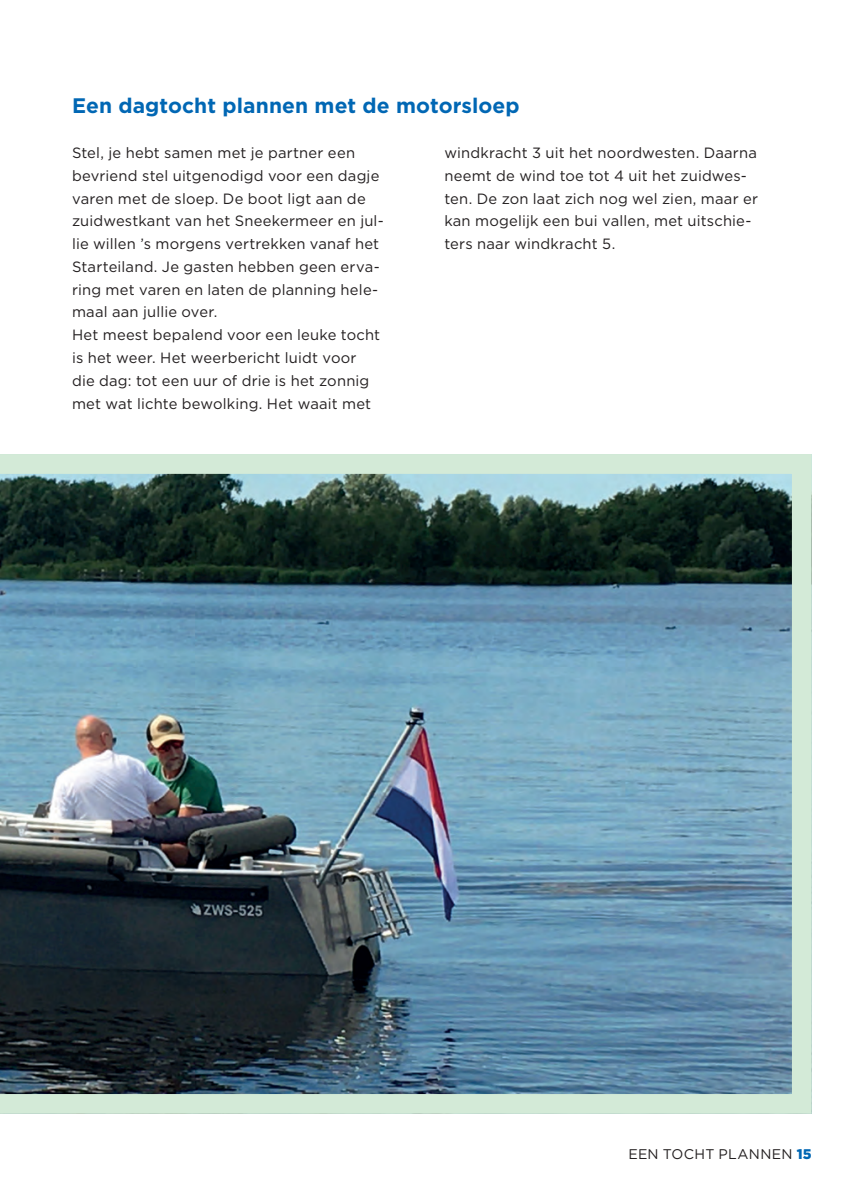
<style>
.page{position:relative;width:841px;height:1190px;background:#fff}
.page>*{position:absolute;margin:0;border:0;box-sizing:border-box;transform-origin:0 0}
.t1{font:700 21px "Gotham";letter-spacing:.005em;color:#0167b4}
.t2{font:14.88px/22.8px "Gotham";letter-spacing:.015em;color:#231f20}
.t3{font:14px "Gotham";color:#231f20}
.t4{font:900 14px "Gotham";color:#0167b4}
</style>
<div class="page">
<img style="left:0;top:454px;width:811px;height:660px">
<h1 class="t1" style="left:72px;top:91px;width:449px">Een dagtocht plannen met de motorsloep</h1>
<p class="t2" style="left:72px;top:141px;width:313px">Stel, je hebt samen met je partner een bevriend stel uitgenodigd voor een dagje varen met de sloep. De boot ligt aan de zuidwestkant van het Sneekermeer en jul&shy;lie willen ’s morgens vertrekken vanaf het Starteiland. Je gasten hebben geen erva&shy;ring met varen en laten de planning hele&shy;maal aan jullie over.<br>Het meest bepalend voor een leuke tocht is het weer. Het weerbericht luidt voor<br>die dag: tot een uur of drie is het zonnig met wat lichte bewolking. Het waait met</p>
<p class="t2" style="left:444px;top:141px;width:315px">windkracht 3 uit het noordwesten. Daarna neemt de wind toe tot 4 uit het zuidwes&shy;ten. De zon laat zich nog wel zien, maar er kan mogelijk een bui vallen, met uitschie&shy;ters naar windkracht 5.</p>
<p class="t3" style="left:628px;top:1145px;width:46px">Een tocht</p>
<p class="t3" style="left:718px;top:1145px;width:12px">plannen</p>
<p class="t4" style="left:796px;top:1145px;width:17px">15</p>
</div>
